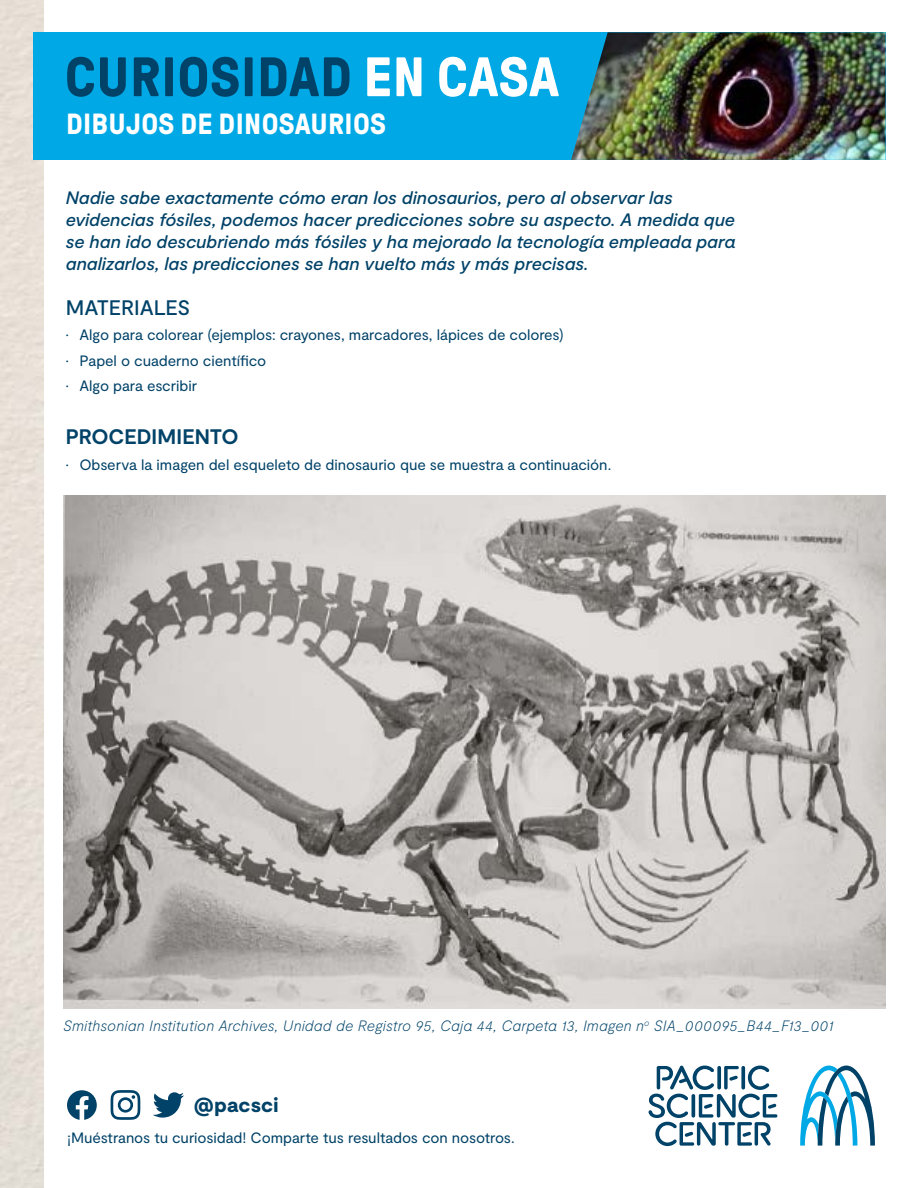
<style>
.page{position:relative;width:918px;height:1188px;background:#fff}
.page>*{position:absolute;margin:0;border:0;box-sizing:border-box;transform-origin:0 0}
.t1{font:700 55.5px "GT Pressura";letter-spacing:.01em;color:#004268}
.t2{font:700 29.1px "GT Pressura";letter-spacing:.01em;color:#fff}
.t3{font:700 21px "Moderat";letter-spacing:-.005em;color:#004268}
.t4{font:500 21px "Moderat";letter-spacing:-.005em;color:#004268}
.t5{font:900 20.4px "Moderat";letter-spacing:.01em;color:#004268}
.t6{font:italic 500 18px/21.8px "Moderat";letter-spacing:-.005em;color:#004268}
.t7{font:15px "Moderat";letter-spacing:-.005em;color:#004268}
.t8{font:italic 100 15px "Moderat";color:#004268}
.s1{color:#fff}
</style>
<div class="page">
<div style="left:33px;top:32px;width:853px;height:128px;background:#00a8e5"></div>
<img style="left:571px;top:32px;width:315px;height:128px">
<svg style="left:800px;top:1066px;width:75px;height:80px"></svg>
<svg style="left:648px;top:1065px;width:129px;height:81px"></svg>
<svg style="left:153px;top:1092px;width:31px;height:26px"></svg>
<svg style="left:111px;top:1090px;width:29px;height:30px"></svg>
<svg style="left:67px;top:1090px;width:30px;height:30px"></svg>
<img style="left:64px;top:495px;width:822px;height:514px">
<h1 class="t1" style="left:65px;top:47px;width:496px">CURIOSIDAD <span class="s1">EN CASA</span></h1>
<h2 class="t2" style="left:66px;top:108px;width:322px">DIBUJOS DE DINOSAURIOS</h2>
<p class="t6" style="left:66px;top:188px;width:671px">Nadie sabe exactamente cómo eran los dinosaurios, pero al observar las evidencias fósiles, podemos hacer predicciones sobre su aspecto. A medida que se han ido descubriendo más fósiles y ha mejorado la tecnología empleada para analizarlos, las predicciones se han vuelto más y más precisas.</p>
<p class="t4" style="left:66px;top:295px;width:126px">MATERIALES</p>
<p class="t7" style="left:66px;top:326px;width:499px">• Algo para colorear (ejemplos: crayones, marcadores, lápices de colores)</p>
<p class="t7" style="left:66px;top:352px;width:202px">• Papel o cuaderno científico</p>
<p class="t7" style="left:66px;top:377px;width:133px">• Algo para escribir</p>
<p class="t3" style="left:66px;top:425px;width:174px">PROCEDIMIENTO</p>
<p class="t7" style="left:66px;top:456px;width:547px">• Observa la imagen del esqueleto de dinosaurio que se muestra a continuación.</p>
<p class="t8" style="left:63px;top:1017px;width:772px">Smithsonian Institution Archives, Unidad de Registro 95, Caja 44, Carpeta 13, Imagen n<sup>o</sup> SIA_000095_B44_F13_001</p>
<p class="t5" style="left:194px;top:1093px;width:86px">@pacsci</p>
<p class="t7" style="left:67px;top:1129px;width:449px">¡Muéstranos tu curiosidad! Comparte tus resultados con nosotros.</p>
</div>
